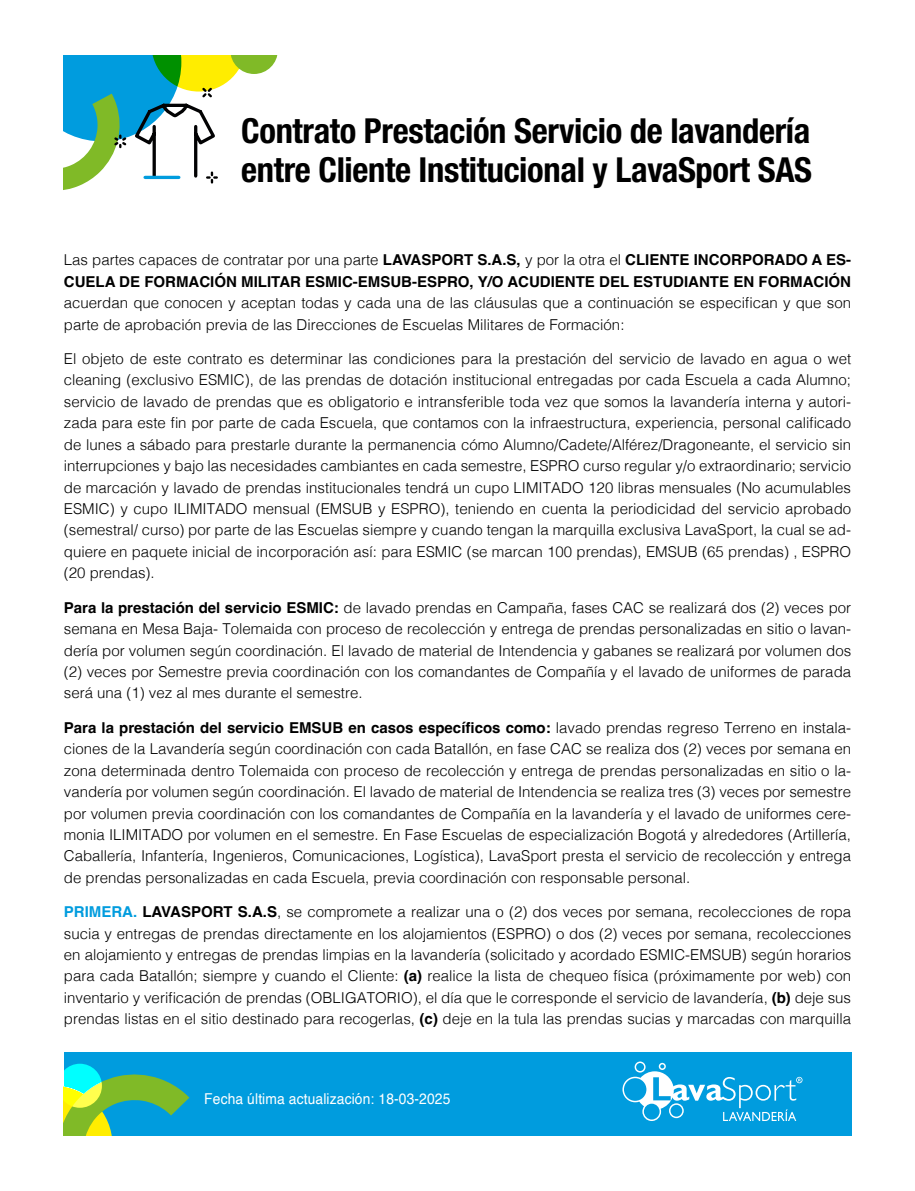
<style>
.page{position:relative;width:915px;height:1191px;background:#fff}
.page>*{position:absolute;margin:0;border:0;box-sizing:border-box;transform-origin:0 0}
.t1{font:700 condensed 34.5px/38.8px "Helvetica Neue LT Std";letter-spacing:-.01em;color:#000}
.t2{font:300 15px/21.5px "Helvetica";color:#000;text-align:justify}
.t3{font:700 15px/21.5px "Helvetica";color:#000}
.t4{font:15px "Helvetica";letter-spacing:.01em;color:#fff;scale:.92 1}
.s1{font-weight:300}
.s2{font-weight:700}
.s3{font-weight:700;color:#009cde}
</style>
<div class="page">
<div style="left:64px;top:1051px;width:786px;height:84px;background:#009cde"></div>
<svg style="left:64px;top:1063px;width:126px;height:72px"></svg>
<svg style="left:622px;top:1061px;width:180px;height:60px"></svg>
<svg style="left:64px;top:55px;width:214px;height:135px"></svg>
<h1 class="t1" style="left:241px;top:111px;width:572px">Contrato Prestación Servicio de lavandería entre Cliente Institucional y LavaSport SAS</h1>
<p class="t3" style="left:64px;top:251px;width:788px"><span class="s1">Las partes capaces de contratar por una parte</span> LAVASPORT S.A.S, <span class="s1">y por la otra el</span> CLIENTE INCORPORADO A ES-<br>CUELA DE FORMACIÓN MILITAR ESMIC-EMSUB-ESPRO, Y/O ACUDIENTE DEL ESTUDIANTE EN FORMACIÓN</p>
<p class="t2" style="left:64px;top:291px;width:788px">acuerdan que conocen y aceptan todas y cada una de las cláusulas que a continuación se especifican y que son parte de aprobación previa de las Direcciones de Escuelas Militares de Formación:</p>
<p class="t2" style="left:64px;top:347px;width:788px">El objeto de este contrato es determinar las condiciones para la prestación del servicio de lavado en agua o wet cleaning (exclusivo ESMIC), de las prendas de dotación institucional entregadas por cada Escuela a cada Alumno; servicio de lavado de prendas que es obligatorio e intransferible toda vez que somos la lavandería interna y autori&shy;zada para este fin por parte de cada Escuela, que contamos con la infraestructura, experiencia, personal calificado de lunes a sábado para prestarle durante la permanencia cómo Alumno/Cadete/Alférez/Dragoneante, el servicio sin interrupciones y bajo las necesidades cambiantes en cada semestre, ESPRO curso regular y/o extraordinario; servicio de marcación y lavado de prendas institucionales tendrá un cupo LIMITADO 120 libras mensuales (No acumulables ESMIC) y cupo ILIMITADO mensual (EMSUB y ESPRO), teniendo en cuenta la periodicidad del servicio aprobado (semestral/ curso) por parte de las Escuelas siempre y cuando tengan la marquilla exclusiva LavaSport, la cual se ad&shy;quiere en paquete inicial de incorporación así: para ESMIC (se marcan 100 prendas), EMSUB (65 prendas) , ESPRO (20 prendas).</p>
<p class="t2" style="left:64px;top:595px;width:788px"><span class="s2">Para la prestación del servicio ESMIC:</span> de lavado prendas en Campaña, fases CAC se realizará dos (2) veces por semana en Mesa Baja- Tolemaida con proceso de recolección y entrega de prendas personalizadas en sitio o lavan&shy;dería por volumen según coordinación. El lavado de material de Intendencia y gabanes se realizará por volumen dos (2) veces por Semestre previa coordinación con los comandantes de Compañía y el lavado de uniformes de parada será una (1) vez al mes durante el semestre.</p>
<p class="t2" style="left:64px;top:715px;width:788px"><span class="s2">Para la prestación del servicio EMSUB en casos específicos como:</span> lavado prendas regreso Terreno en instala&shy;ciones de la Lavandería según coordinación con cada Batallón, en fase CAC se realiza dos (2) veces por semana en zona determinada dentro Tolemaida con proceso de recolección y entrega de prendas personalizadas en sitio o la&shy;vandería por volumen según coordinación. El lavado de material de Intendencia se realiza tres (3) veces por semestre por volumen previa coordinación con los comandantes de Compañía en la lavandería y el lavado de uniformes cere&shy;monia ILIMITADO por volumen en el semestre. En Fase Escuelas de especialización Bogotá y alrededores (Artillería, Caballería, Infantería, Ingenieros, Comunicaciones, Logística), LavaSport presta el servicio de recolección y entrega de prendas personalizadas en cada Escuela, previa coordinación con responsable personal.</p>
<p class="t2" style="left:64px;top:900px;width:788px"><span class="s3">PRIMERA.</span> <span class="s2">LAVASPORT S.A.S</span>, se compromete a realizar una o (2) dos veces por semana, recolecciones de ropa sucia y entregas de prendas directamente en los alojamientos (ESPRO) o dos (2) veces por semana, recolecciones en alojamiento y entregas de prendas limpias en la lavandería (solicitado y acordado ESMIC-EMSUB) según horarios para cada Batallón; siempre y cuando el Cliente: <span class="s2">(a)</span> realice la lista de chequeo física (próximamente por web) con inventario y verificación de prendas (OBLIGATORIO), el día que le corresponde el servicio de lavandería, <span class="s2">(b)</span> deje sus prendas listas en el sitio destinado para recogerlas, <span class="s2">(c)</span> deje en la tula las prendas sucias y marcadas con marquilla</p>
<p class="t4" style="left:204px;top:1087px;width:269px">Fecha última actualización: 18-03-2025</p>
</div>
